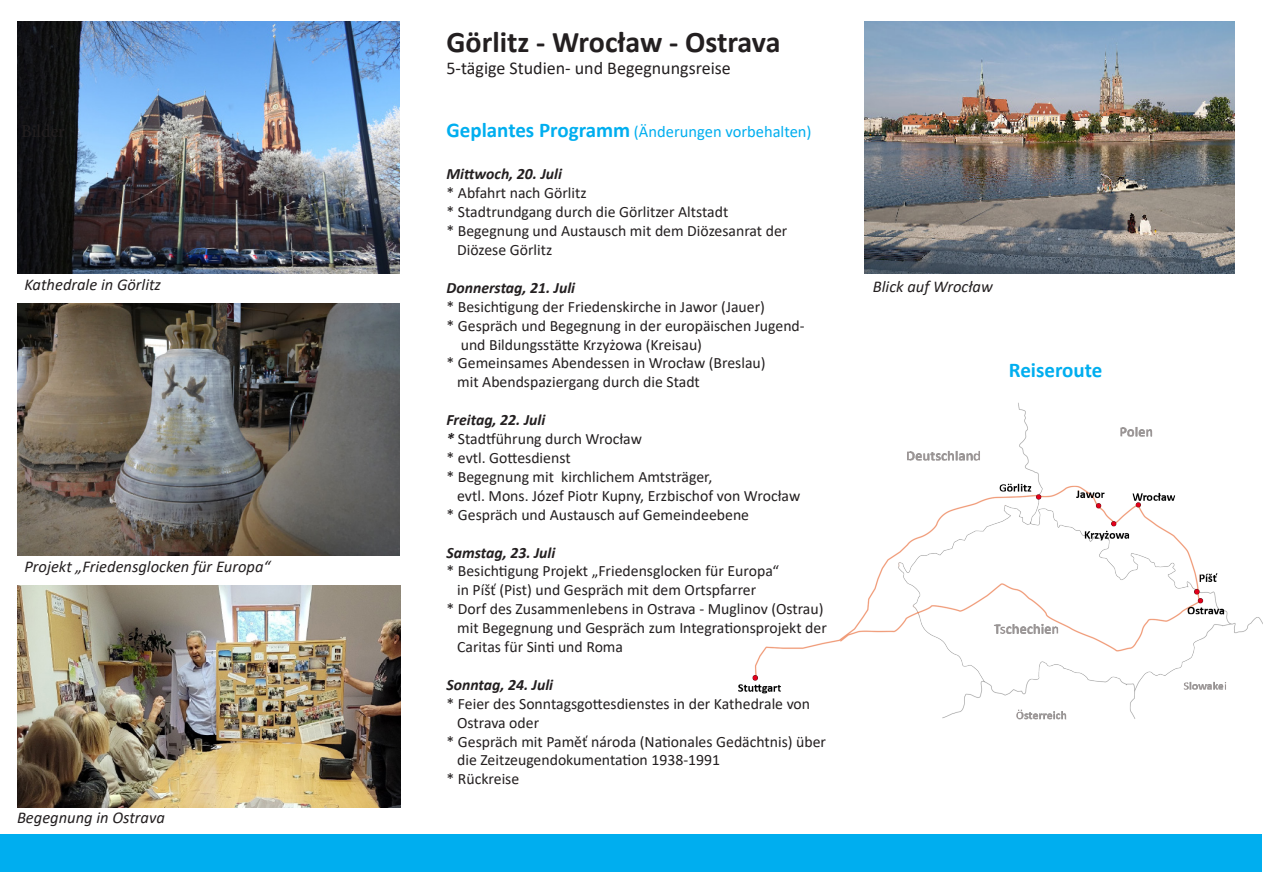
<style>
.page{position:relative;width:1263px;height:893px;background:#fff}
.page>*{position:absolute;margin:0;border:0;box-sizing:border-box;transform-origin:0 0}
.t1{font:700 30px "Calibri";color:#231f20}
.t2{font:700 21px "Calibri";color:#00aeef}
.t3{font:18px "Calibri";color:#231f20}
.t4{font:italic 16.5px "Calibri";color:#231f20}
.t5{font:16.5px "Calibri";color:#00aeef}
.t6{font:15.75px/18.9px "Calibri";color:#231f20}
.t7{font:italic 700 15.75px "Calibri";color:#231f20}
.s1{font-weight:700;font-size:21px}
.s2{font-weight:700;font-style:italic}
</style>
<div class="page">
<img style="left:17px;top:21px;width:383px;height:253px">
<img style="left:864px;top:21px;width:370px;height:253px">
<img style="left:17px;top:586px;width:384px;height:222px">
<img style="left:17px;top:304px;width:383px;height:252px">
<div style="left:0;top:834px;width:1261px;height:38px;background:#00aeef"></div>
<img style="left:738px;top:402px;width:525px;height:318px">
<p class="t4" style="left:24px;top:273px;width:138px">Kathedrale in Görlitz</p>
<p class="t4" style="left:24px;top:555px;width:247px">Projekt „Friedensglocken für Europa“</p>
<p class="t4" style="left:17px;top:806px;width:149px">Begegnung in Ostrava</p>
<p class="t1" style="left:446px;top:21px;width:335px">Görlitz - Wrocław - Ostrava</p>
<p class="t3" style="left:446px;top:55px;width:286px">5-tägige Studien- und Begegnungsreise</p>
<p class="t5" style="left:446px;top:120px;width:367px"><span class="s1">Geplantes Programm</span> (Änderungen vorbehalten)</p>
<p class="t7" style="left:446px;top:163px;width:117px">Mittwoch, 20. Juli</p>
<p class="t6" style="left:446px;top:183px;width:142px">* Abfahrt nach Görlitz</p>
<p class="t6" style="left:446px;top:202px;width:283px">* Stadtrundgang durch die Görlitzer Altstadt</p>
<p class="t6" style="left:446px;top:221px;width:342px">* Begegnung und Austausch mit dem Diözesanrat der</p>
<p class="t6" style="left:457px;top:240px;width:97px">Diözese Görlitz</p>
<p class="t7" style="left:446px;top:276px;width:130px">Donnerstag, 21. Juli</p>
<p class="t6" style="left:446px;top:297px;width:320px">* Besichtigung der Friedenskirche in Jawor (Jauer)</p>
<p class="t6" style="left:461px;top:316px;width:345px;text-indent:-14px">* Gespräch und Begegnung in der europäischen Jugend&shy;und Bildungsstätte Krzyżowa (Kreisau)</p>
<p class="t6" style="left:446px;top:353px;width:321px">* Gemeinsames Abendessen in Wrocław (Breslau)</p>
<p class="t6" style="left:457px;top:372px;width:244px">mit Abendspaziergang durch die Stadt</p>
<p class="t7" style="left:446px;top:409px;width:100px">Freitag, 22. Juli</p>
<p class="t6" style="left:446px;top:429px;width:197px"><span class="s2">*</span> Stadtführung durch Wrocław</p>
<p class="t6" style="left:446px;top:448px;width:126px">* evtl. Gottesdienst</p>
<p class="t6" style="left:457px;top:467px;width:345px;text-indent:-11px">* Begegnung mit kirchlichem Amtsträger,<br>evtl. Mons. Józef Piotr Kupny, Erzbischof von Wrocław</p>
<p class="t6" style="left:446px;top:505px;width:304px">* Gespräch und Austausch auf Gemeindeebene</p>
<p class="t7" style="left:446px;top:541px;width:110px">Samstag, 23. Juli</p>
<p class="t6" style="left:446px;top:561px;width:334px">* Besichtigung Projekt „Friedensglocken für Europa“</p>
<p class="t6" style="left:457px;top:580px;width:301px">in Píšť (Pist) und Gespräch mit dem Ortspfarrer</p>
<p class="t6" style="left:457px;top:599px;width:371px;text-indent:-11px">* Dorf des Zusammenlebens in Ostrava - Muglinov (Ostrau) mit Begegnung und Gespräch zum Integrationsprojekt der<br>Caritas für Sinti und Roma</p>
<p class="t7" style="left:446px;top:673px;width:108px">Sonntag, 24. Juli</p>
<p class="t6" style="left:457px;top:694px;width:354px;text-indent:-11px">* Feier des Sonntagsgottesdienstes in der Kathedrale von<br>Ostrava oder</p>
<p class="t6" style="left:457px;top:731px;width:370px;text-indent:-11px">* Gespräch mit Paměť národa (Nationales Gedächtnis) über die Zeitzeugendokumentation 1938-1991</p>
<p class="t6" style="left:446px;top:769px;width:74px">* Rückreise</p>
<p class="t4" style="left:873px;top:275px;width:121px">Blick auf Wrocław</p>
<p class="t2" style="left:1009px;top:356px;width:95px">Reiseroute</p>
</div>
